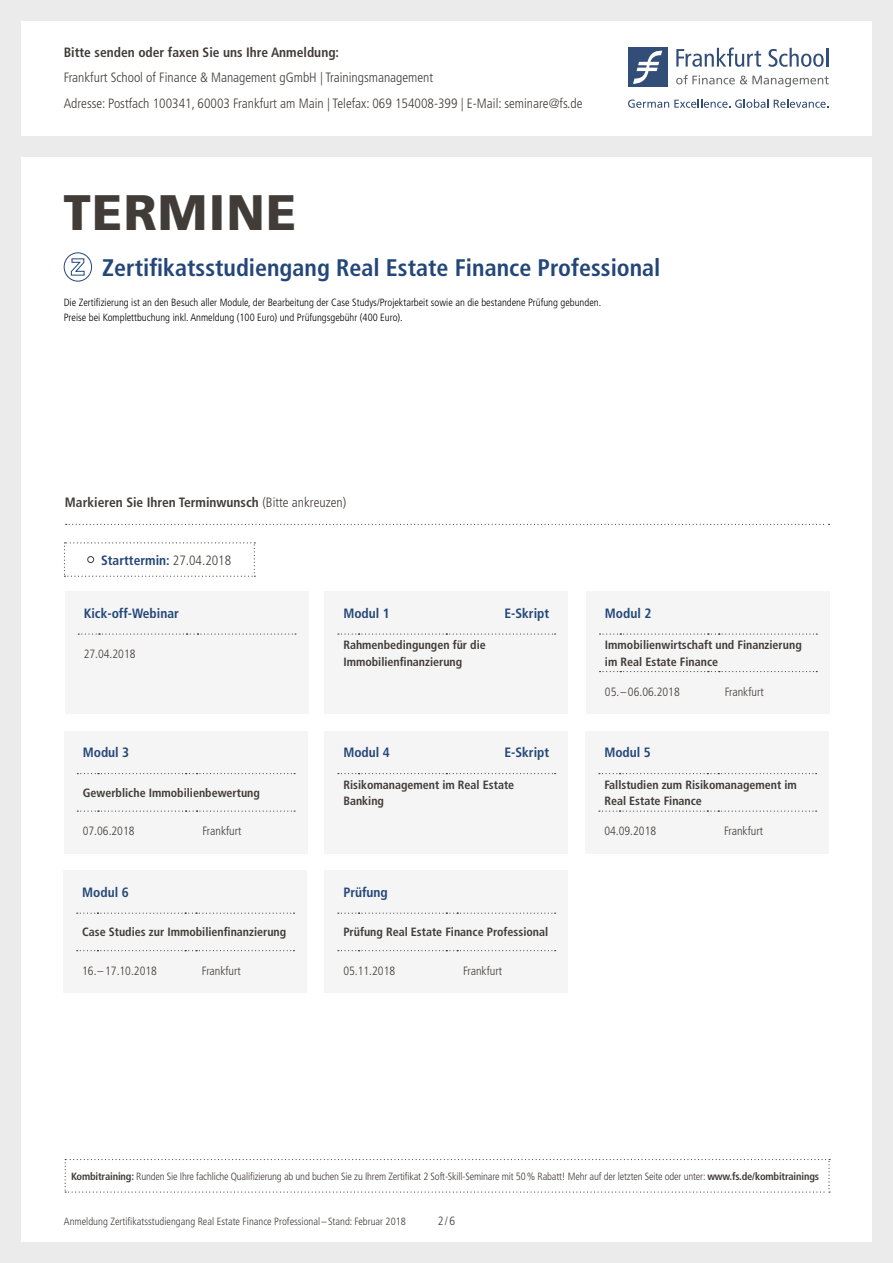
<style>
.page{position:relative;width:893px;height:1263px;background:#ebebeb}
.page>*{position:absolute;margin:0;border:0;box-sizing:border-box;transform-origin:0 0}
.t1{font:900 49.5px "Frutiger LT Arabic 75";letter-spacing:.025em;color:#413c38}
.t2{font:700 condensed 24px "Frutiger LT Std";color:#244779}
.t3{font:300 condensed 13.5px/25.5px "Frutiger LT Std";color:#413c38}
.t4{font:700 condensed 13.5px "Frutiger LT Std";color:#244779}
.t5{font:700 condensed 13.5px "Frutiger LT Std";color:#413c38}
.t6{font:700 condensed 12px/16.5px "Frutiger LT Std";color:#413c38}
.t7{font:300 condensed 12px "Frutiger LT Std";color:#413c38}
.t8{font:300 condensed 10.5px "Frutiger LT Std";letter-spacing:-.015em;color:#413c38}
.t9{font:300 condensed 10.5px/15px "Frutiger LT Std";color:#000}
.s1{font-weight:300}
.s2{font-weight:300;color:#413c38}
.s3{font-weight:700}
</style>
<div class="page">
<div style="left:21px;top:157px;width:851px;height:1085px;background:#fff"></div>
<div style="left:21px;top:21px;width:851px;height:115px;background:#fff"></div>
<div style="left:628px;top:47px;width:39px;height:40px;background:#314d78"></div>
<svg style="left:633px;top:50px;width:29px;height:34px"></svg>
<svg style="left:676px;top:47px;width:85px;height:20px"></svg>
<svg style="left:768px;top:48px;width:60px;height:19px"></svg>
<svg style="left:676px;top:75px;width:153px;height:12px"></svg>
<svg style="left:628px;top:99px;width:200px;height:9px"></svg>
<svg style="left:65px;top:1159px;width:765px;height:33px"></svg>
<svg style="left:63px;top:252px;width:29px;height:30px"></svg>
<svg style="left:66px;top:524px;width:763px;height:1px"></svg>
<div style="left:586px;top:591px;width:244px;height:123px;background:#f5f5f5"></div>
<svg style="left:599px;top:633px;width:218px;height:2px"></svg>
<svg style="left:599px;top:671px;width:218px;height:1px"></svg>
<div style="left:325px;top:591px;width:243px;height:123px;background:#f5f5f5"></div>
<svg style="left:338px;top:633px;width:218px;height:2px"></svg>
<div style="left:325px;top:731px;width:243px;height:123px;background:#f5f5f5"></div>
<svg style="left:338px;top:773px;width:218px;height:1px"></svg>
<div style="left:64px;top:731px;width:243px;height:123px;background:#f5f5f5"></div>
<svg style="left:77px;top:773px;width:218px;height:1px"></svg>
<svg style="left:77px;top:810px;width:218px;height:2px"></svg>
<div style="left:65px;top:591px;width:243px;height:123px;background:#f5f5f5"></div>
<svg style="left:78px;top:633px;width:218px;height:2px"></svg>
<div style="left:586px;top:731px;width:243px;height:123px;background:#f5f5f5"></div>
<svg style="left:599px;top:773px;width:218px;height:1px"></svg>
<svg style="left:599px;top:810px;width:218px;height:2px"></svg>
<div style="left:63px;top:871px;width:244px;height:122px;background:#f5f5f5"></div>
<svg style="left:77px;top:912px;width:217px;height:2px"></svg>
<svg style="left:77px;top:950px;width:217px;height:1px"></svg>
<div style="left:325px;top:871px;width:243px;height:122px;background:#f5f5f5"></div>
<svg style="left:338px;top:912px;width:218px;height:2px"></svg>
<svg style="left:338px;top:950px;width:218px;height:1px"></svg>
<svg style="left:64px;top:542px;width:191px;height:35px"></svg>
<div style="left:87px;top:556px;width:7px;height:7px;border:1px solid #413c38;border-radius:50%"></div>
<p class="t5" style="left:64px;top:44px;width:277px">Bitte senden oder faxen Sie uns Ihre Anmeldung:</p>
<p class="t3" style="left:64px;top:65px;width:520px">Frankfurt School of Finance &amp; Management gGmbH | Trainingsmanagement<br>Adresse: Postfach 100341, 60003 Frankfurt am Main | Telefax: 069 154008-399 | E-Mail: seminare@fs.de</p>
<h1 class="t1" style="left:63px;top:184px;width:234px">TERMINE</h1>
<h2 class="t2" style="left:102px;top:253px;width:560px">Zertifikatsstudiengang Real Estate Finance Professional</h2>
<p class="t9" style="left:64px;top:295px;width:539px">Die Zertifizierung ist an den Besuch aller Module, der Bearbeitung der Case Studys/Projektarbeit sowie an die bestandene Prüfung gebunden.<br>Preise bei Komplettbuchung inkl. Anmeldung (100 Euro) und Prüfungsgebühr (400 Euro).</p>
<p class="t5" style="left:65px;top:494px;width:283px">Markieren Sie Ihren Terminwunsch <span class="s1">(Bitte ankreuzen)</span></p>
<p class="t4" style="left:101px;top:552px;width:132px">Starttermin: <span class="s2">27.04.2018</span></p>
<p class="t4" style="left:84px;top:605px;width:97px">Kick-off-Webinar</p>
<p class="t7" style="left:84px;top:647px;width:53px">27.04.2018</p>
<p class="t4" style="left:83px;top:745px;width:48px">Modul 3</p>
<p class="t6" style="left:83px;top:784px;width:179px">Gewerbliche Immobilienbewertung</p>
<p class="t7" style="left:83px;top:824px;width:53px">07.06.2018</p>
<p class="t7" style="left:203px;top:824px;width:40px">Frankfurt</p>
<p class="t4" style="left:82px;top:884px;width:48px">Modul 6</p>
<p class="t6" style="left:82px;top:924px;width:206px">Case Studies zur Immobilienfinanzierung</p>
<p class="t7" style="left:82px;top:964px;width:76px">16.–17.10.2018</p>
<p class="t7" style="left:202px;top:964px;width:40px">Frankfurt</p>
<p class="t4" style="left:343px;top:605px;width:48px">Modul 1</p>
<p class="t4" style="left:504px;top:605px;width:46px">E-Skript</p>
<p class="t6" style="left:343px;top:637px;width:144px">Rahmenbedingungen für die<br>Immobilienfinanzierung</p>
<p class="t4" style="left:343px;top:745px;width:48px">Modul 4</p>
<p class="t4" style="left:504px;top:745px;width:46px">E-Skript</p>
<p class="t6" style="left:343px;top:776px;width:172px">Risikomanagement im Real Estate<br>Banking</p>
<p class="t4" style="left:343px;top:884px;width:46px">Prüfung</p>
<p class="t6" style="left:343px;top:924px;width:206px">Prüfung Real Estate Finance Professional</p>
<p class="t7" style="left:343px;top:964px;width:53px">05.11.2018</p>
<p class="t7" style="left:463px;top:964px;width:40px">Frankfurt</p>
<p class="t4" style="left:605px;top:605px;width:48px">Modul 2</p>
<p class="t6" style="left:605px;top:637px;width:198px">Immobilienwirtschaft und Finanzierung im Real Estate Finance</p>
<p class="t7" style="left:605px;top:685px;width:76px">05.–06.06.2018</p>
<p class="t7" style="left:725px;top:685px;width:40px">Frankfurt</p>
<p class="t4" style="left:604px;top:745px;width:48px">Modul 5</p>
<p class="t6" style="left:604px;top:776px;width:194px">Fallstudien zum Risikomanagement im<br>Real Estate Finance</p>
<p class="t7" style="left:604px;top:824px;width:53px">04.09.2018</p>
<p class="t7" style="left:724px;top:824px;width:40px">Frankfurt</p>
<p class="t8" style="left:71px;top:1170px;width:749px"><span class="s3">Kombitraining:</span> Runden Sie Ihre fachliche Qualifizierung ab und buchen Sie zu Ihrem Zertifikat 2 Soft-Skill-Seminare mit 50% Rabatt! Mehr auf der letzten Seite oder unter: <span class="s3">www.fs.de/kombitrainings</span></p>
<p class="t7" style="left:438px;top:1214px;width:19px">2/6</p>
<p class="t8" style="left:64px;top:1215px;width:343px">Anmeldung Zertifikatsstudiengang Real Estate Finance Professional– Stand: Februar 2018</p>
</div>
